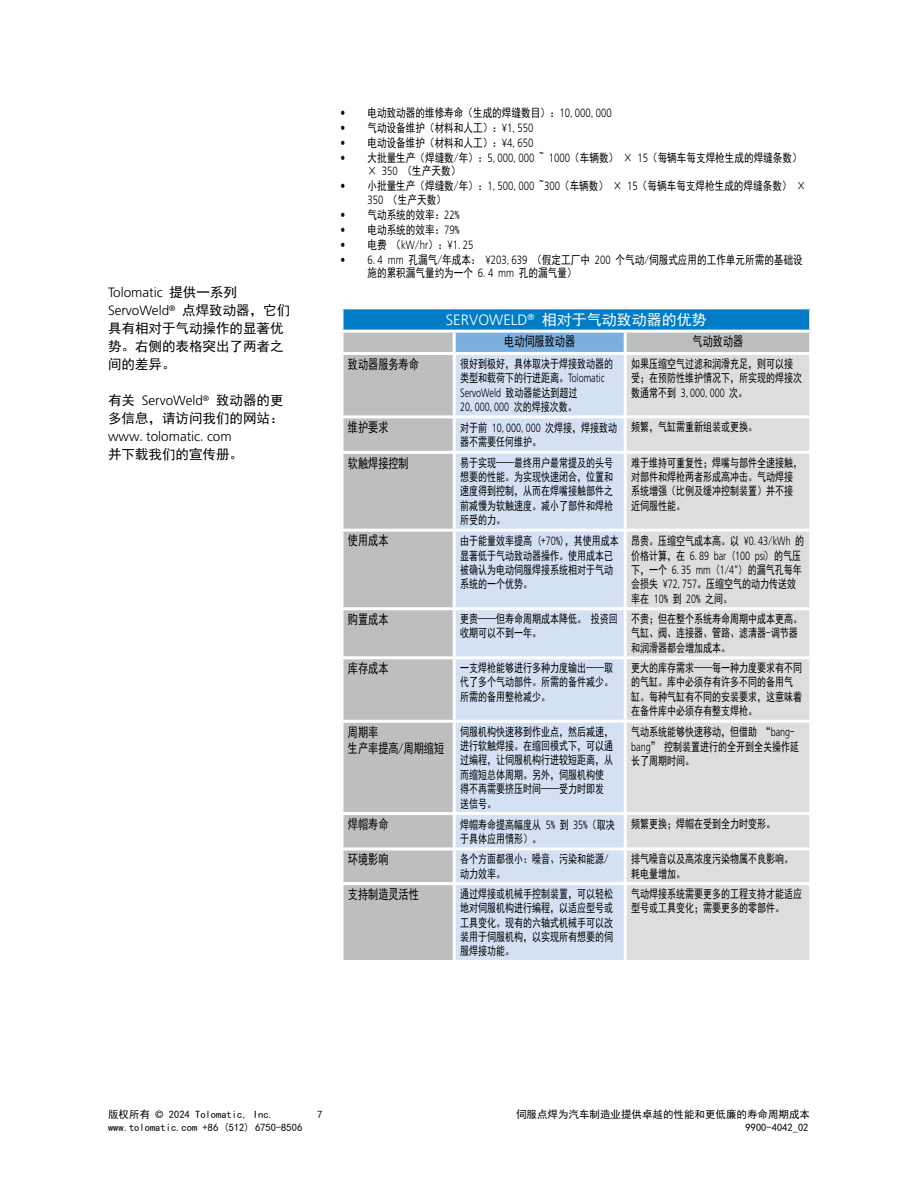
<style>
.page{position:relative;width:918px;height:1188px;background:#fff}
.page>*{position:absolute;margin:0;border:0;box-sizing:border-box;transform-origin:0 0}
.t1{font:15px "Sim Hei";color:#fff}
.t2{font:13.5px/16.2px "Sim Hei";color:#000;scale:.75 1}
.t3{font:300 13.5px/18px "Frutiger LT Std";color:#000}
.t4{font:13.5px/18px "Sim Hei";color:#000;text-align:justify}
.t5{font:12px/14.4px "Sim Hei";color:#000;scale:.75 1}
.t6{font:12px/13.5px "Sim Hei";color:#000;scale:.8 1}
.t7{font:300 12px "Frutiger LT Std";color:#000;scale:.75 1}
.t8{font:300 12px "Frutiger LT Std";color:#000;scale:.8 1}
.t9{font:10.5px "Sim Hei";color:#000}
.s1{font-family:"Sim Hei";font-weight:400}
.s2{font-family:"Frutiger LT Std";font-weight:300}
</style>
<div class="page">
<div style="left:342px;top:308px;width:469px;height:23px;background:#007dc5"></div>
<div style="left:342px;top:331px;width:112px;height:22px;background:#bcbec0"></div>
<div style="left:454px;top:331px;width:171px;height:22px;background:#7bafde"></div>
<div style="left:625px;top:331px;width:186px;height:22px;background:#bcbec0"></div>
<div style="left:343px;top:355px;width:110px;height:605px;background:#bcbec0"></div>
<div style="left:456px;top:355px;width:168px;height:605px;background:#d4e1f4"></div>
<div style="left:627px;top:355px;width:182px;height:605px;background:#dcddde"></div>
<hr style="left:340px;top:306px;width:114px;height:3px;background:#fff">
<hr style="left:340px;top:309px;width:3px;height:21px;background:#fff">
<hr style="left:454px;top:306px;width:171px;height:3px;background:#fff">
<hr style="left:625px;top:306px;width:187px;height:3px;background:#fff">
<hr style="left:809px;top:309px;width:3px;height:21px;background:#fff">
<hr style="left:340px;top:330px;width:114px;height:3px;background:#fff">
<hr style="left:340px;top:333px;width:3px;height:19px;background:#fff">
<hr style="left:454px;top:330px;width:171px;height:3px;background:#fff">
<hr style="left:453px;top:333px;width:3px;height:19px;background:#fff">
<hr style="left:625px;top:330px;width:187px;height:3px;background:#fff">
<hr style="left:624px;top:333px;width:3px;height:19px;background:#fff">
<hr style="left:809px;top:333px;width:3px;height:19px;background:#fff">
<hr style="left:340px;top:352px;width:114px;height:3px;background:#fff">
<hr style="left:454px;top:352px;width:171px;height:3px;background:#fff">
<hr style="left:625px;top:352px;width:187px;height:3px;background:#fff">
<hr style="left:340px;top:415px;width:114px;height:3px;background:#fff">
<hr style="left:454px;top:415px;width:171px;height:3px;background:#fff">
<hr style="left:625px;top:415px;width:187px;height:3px;background:#fff">
<hr style="left:340px;top:451px;width:114px;height:3px;background:#fff">
<hr style="left:454px;top:451px;width:171px;height:3px;background:#fff">
<hr style="left:625px;top:451px;width:187px;height:3px;background:#fff">
<hr style="left:340px;top:529px;width:114px;height:3px;background:#fff">
<hr style="left:454px;top:529px;width:171px;height:3px;background:#fff">
<hr style="left:625px;top:529px;width:187px;height:3px;background:#fff">
<hr style="left:340px;top:607px;width:114px;height:3px;background:#fff">
<hr style="left:454px;top:607px;width:171px;height:3px;background:#fff">
<hr style="left:625px;top:607px;width:187px;height:3px;background:#fff">
<hr style="left:340px;top:656px;width:114px;height:3px;background:#fff">
<hr style="left:454px;top:656px;width:171px;height:3px;background:#fff">
<hr style="left:625px;top:656px;width:187px;height:3px;background:#fff">
<hr style="left:340px;top:720px;width:114px;height:3px;background:#fff">
<hr style="left:454px;top:720px;width:171px;height:3px;background:#fff">
<hr style="left:625px;top:720px;width:187px;height:3px;background:#fff">
<hr style="left:340px;top:812px;width:114px;height:3px;background:#fff">
<hr style="left:454px;top:812px;width:171px;height:3px;background:#fff">
<hr style="left:625px;top:812px;width:187px;height:3px;background:#fff">
<hr style="left:340px;top:847px;width:114px;height:3px;background:#fff">
<hr style="left:454px;top:847px;width:171px;height:3px;background:#fff">
<hr style="left:625px;top:847px;width:187px;height:3px;background:#fff">
<hr style="left:340px;top:882px;width:114px;height:3px;background:#fff">
<hr style="left:454px;top:882px;width:171px;height:3px;background:#fff">
<hr style="left:625px;top:882px;width:187px;height:3px;background:#fff">
<p class="t3" style="left:108px;top:284px;width:184px">Tolomatic <span class="s1">提供一系列<br></span>ServoWeld<sup>®</sup> <span class="s1">点焊致动器，它们</span></p>
<p class="t4" style="left:108px;top:320px;width:177px">具有相对于气动操作的显著优势。右侧的表格突出了两者之间的差异。</p>
<p class="t3" style="left:108px;top:392px;width:177px"><span class="s1">有关</span> ServoWeld<sup>®</sup> <span class="s1">致动器的更</span></p>
<p class="t4" style="left:108px;top:410px;width:177px">多信息，请访问我们的网站：</p>
<p class="t3" style="left:108px;top:428px;width:125px">www<span class="s1">.</span>tolomatic<span class="s1">.</span>com</p>
<p class="t4" style="left:108px;top:446px;width:137px">并下载我们的宣传册。</p>
<p class="t6" style="left:340px;top:106px;width:341px"><span class="s2">•</span> 电动致动器的维修寿命（生成的焊缝数目）：<span class="s2">10</span>,<span class="s2">000</span>,<span class="s2">000</span></p>
<p class="t6" style="left:340px;top:121px;width:243px"><span class="s2">•</span> 气动设备维护（材料和人工）：<span class="s2">¥1</span>,<span class="s2">550</span></p>
<p class="t6" style="left:340px;top:136px;width:243px"><span class="s2">•</span> 电动设备维护（材料和人工）：<span class="s2">¥4</span>,<span class="s2">650</span></p>
<p class="t6" style="left:368px;top:151px;width:544px;text-indent:-27px"><span class="s2">•</span> 大批量生产（焊缝数/年）：<span class="s2">5</span>,<span class="s2">000</span>,<span class="s2">000</span> ~ <span class="s2">1000</span>（车辆数） × <span class="s2">15</span>（每辆车每支焊枪生成的焊缝条数）× <span class="s2">350</span> （生产天数）</p>
<p class="t6" style="left:368px;top:179px;width:550px;text-indent:-27px"><span class="s2">•</span> 小批量生产（焊缝数/年）：<span class="s2">1</span>,<span class="s2">500</span>,<span class="s2">000</span> ~<span class="s2">300</span>（车辆数） × <span class="s2">15</span>（每辆车每支焊枪生成的焊缝条数） ×<br><span class="s2">350</span> （生产天数）</p>
<p class="t6" style="left:340px;top:208px;width:151px"><span class="s2">•</span> 气动系统的效率：<span class="s2">22</span>%</p>
<p class="t6" style="left:341px;top:223px;width:151px"><span class="s2">•</span> 电动系统的效率：<span class="s2">79</span>%</p>
<p class="t8" style="left:341px;top:238px;width:168px">• <span class="s1">电费 （</span>kW<span class="s1">/</span>hr<span class="s1">）：</span>¥1<span class="s1">.</span>25</p>
<p class="t6" style="left:368px;top:253px;width:546px;text-indent:-27px"><span class="s2">• 6</span>.<span class="s2">4 mm</span> 孔漏气/年成本： <span class="s2">¥203</span>,<span class="s2">639</span> （假定工厂中 <span class="s2">200</span> 个气动/伺服式应用的工作单元所需的基础设施的累积漏气量约为一个 <span class="s2">6</span>.<span class="s2">4 mm</span> 孔的漏气量）</p>
<p class="t1" style="left:446px;top:312px;width:263px"><span class="s2">SERVOWELD</span><sup>®</sup> 相对于气动致动器的优势</p>
<p class="t2" style="left:504px;top:334px;width:96px">电动伺服致动器</p>
<p class="t2" style="left:693px;top:334px;width:69px">气动致动器</p>
<p class="t2" style="left:348px;top:356px;width:96px">致动器服务寿命</p>
<p class="t5" style="left:460px;top:356px;width:205px">很好到极好，具体取决于焊接致动器的类型和载荷下的行进距离。<span class="s2">Tolomatic</span></p>
<p class="t7" style="left:460px;top:386px;width:158px">ServoWeld <span class="s1">致动器能达到超过</span></p>
<p class="t5" style="left:460px;top:399px;width:157px"><span class="s2">20</span>,<span class="s2">000</span>,<span class="s2">000</span> 次的焊接次数。</p>
<p class="t5" style="left:631px;top:356px;width:229px">如果压缩空气过滤和润滑充足，则可以接受；在预防性维护情况下，所实现的焊接次数通常不到 <span class="s2">3</span>,<span class="s2">000</span>,<span class="s2">000</span> 次。</p>
<p class="t2" style="left:348px;top:419px;width:55px">维护要求</p>
<p class="t5" style="left:460px;top:420px;width:211px">对于前 <span class="s2">10</span>,<span class="s2">000</span>,<span class="s2">000</span> 次焊接，焊接致动器不需要任何维护。</p>
<p class="t5" style="left:631px;top:420px;width:169px">频繁，气缸需重新组装或更换。</p>
<p class="t2" style="left:348px;top:455px;width:82px">软触焊接控制</p>
<p class="t5" style="left:460px;top:455px;width:205px;text-align:justify">易于实现——最终用户最常提及的头号想要的性能。为实现快速闭合，位置和速度得到控制，从而在焊嘴接触部件之前减慢为软触速度。减小了部件和焊枪所受的力。</p>
<p class="t5" style="left:631px;top:455px;width:229px">难于维持可重复性；焊嘴与部件全速接触，对部件和焊枪两者形成高冲击。气动焊接系统增强（比例及缓冲控制装置）并不接近伺服性能。</p>
<p class="t2" style="left:348px;top:533px;width:55px">使用成本</p>
<p class="t5" style="left:460px;top:534px;width:213px">由于能量效率提高 (+<span class="s2">70</span>%)，其使用成本显著低于气动致动器操作。使用成本已被确认为电动伺服焊接系统相对于气动系统的一个优势。</p>
<p class="t5" style="left:631px;top:534px;width:232px">昂贵。压缩空气成本高。以 <span class="s2">¥0</span>.<span class="s2">43</span>/<span class="s2">kWh</span> 的价格计算，在 <span class="s2">6</span>.<span class="s2">89 bar</span> (<span class="s2">100 psi</span>) 的气压下，一个 <span class="s2">6</span>.<span class="s2">35 mm</span> (<span class="s2">1</span>/<span class="s2">4</span>") 的漏气孔每年会损失 <span class="s2">¥72</span>,<span class="s2">757</span>。压缩空气的动力传送效率在 <span class="s2">10</span>% 到 <span class="s2">20</span>% 之间。</p>
<p class="t2" style="left:348px;top:611px;width:55px">购置成本</p>
<p class="t5" style="left:460px;top:612px;width:211px">更贵——但寿命周期成本降低。 投资回收期可以不到一年。</p>
<p class="t5" style="left:631px;top:612px;width:229px">不贵；但在整个系统寿命周期中成本更高。气缸、阀、连接器、管路、滤清器-调节器和润滑器都会增加成本。</p>
<p class="t2" style="left:348px;top:660px;width:55px">库存成本</p>
<p class="t5" style="left:460px;top:661px;width:205px;text-align:justify">一支焊枪能够进行多种力度输出——取代了多个气动部件。所需的备件减少。所需的备用整枪减少。</p>
<p class="t5" style="left:631px;top:661px;width:229px">更大的库存需求——每一种力度要求有不同的气缸。库中必须存有许多不同的备用气缸。每种气缸有不同的安装要求，这意味着在备件库中必须存有整支焊枪。</p>
<p class="t2" style="left:348px;top:724px;width:130px">周期率<br>生产率提高/周期缩短</p>
<p class="t5" style="left:460px;top:724px;width:205px">伺服机构快速移到作业点，然后减速，进行软触焊接。在缩回模式下，可以通过编程，让伺服机构行进较短距离，从而缩短总体周期。另外，伺服机构使得不再需要挤压时间——受力时即发送信号。</p>
<p class="t5" style="left:631px;top:725px;width:226px">气动系统能够快速移动，但借助 “<span class="s2">bang&shy;bang</span>” 控制装置进行的全开到全关操作延长了周期时间。</p>
<p class="t2" style="left:348px;top:816px;width:55px">焊帽寿命</p>
<p class="t5" style="left:460px;top:817px;width:208px">焊帽寿命提高幅度从 <span class="s2">5</span>% 到 <span class="s2">35</span>%（取决于具体应用情形）。</p>
<p class="t5" style="left:631px;top:816px;width:193px">频繁更换；焊帽在受到全力时变形。</p>
<p class="t2" style="left:348px;top:851px;width:55px">环境影响</p>
<p class="t5" style="left:460px;top:852px;width:199px">各个方面都很小：噪音、污染和能源/动力效率。</p>
<p class="t5" style="left:631px;top:852px;width:217px">排气噪音以及高浓度污染物属不良影响。耗电量增加。</p>
<p class="t2" style="left:348px;top:886px;width:96px">支持制造灵活性</p>
<p class="t5" style="left:460px;top:886px;width:205px;text-align:justify">通过焊接或机械手控制装置，可以轻松地对伺服机构进行编程，以适应型号或工具变化。现有的六轴式机械手可以改装用于伺服机构，以实现所有想要的伺服焊接功能。</p>
<p class="t5" style="left:631px;top:886px;width:229px">气动焊接系统需要更多的工程支持才能适应型号或工具变化；需要更多的零部件。</p>
<p class="t9" style="left:108px;top:1109px;width:167px">版权所有 <span class="s2">©</span> 2024 Tolomatic, Inc.</p>
<p class="t9" style="left:317px;top:1109px;width:7px">7</p>
<p class="t9" style="left:516px;top:1109px;width:295px">伺服点焊为汽车制造业提供卓越的性能和更低廉的寿命周期成本</p>
<p class="t9" style="left:108px;top:1122px;width:196px">www.tolomatic.com +86 (512) 6750-8506</p>
<p class="t9" style="left:746px;top:1122px;width:64px">9900-4042_02</p>
</div>
